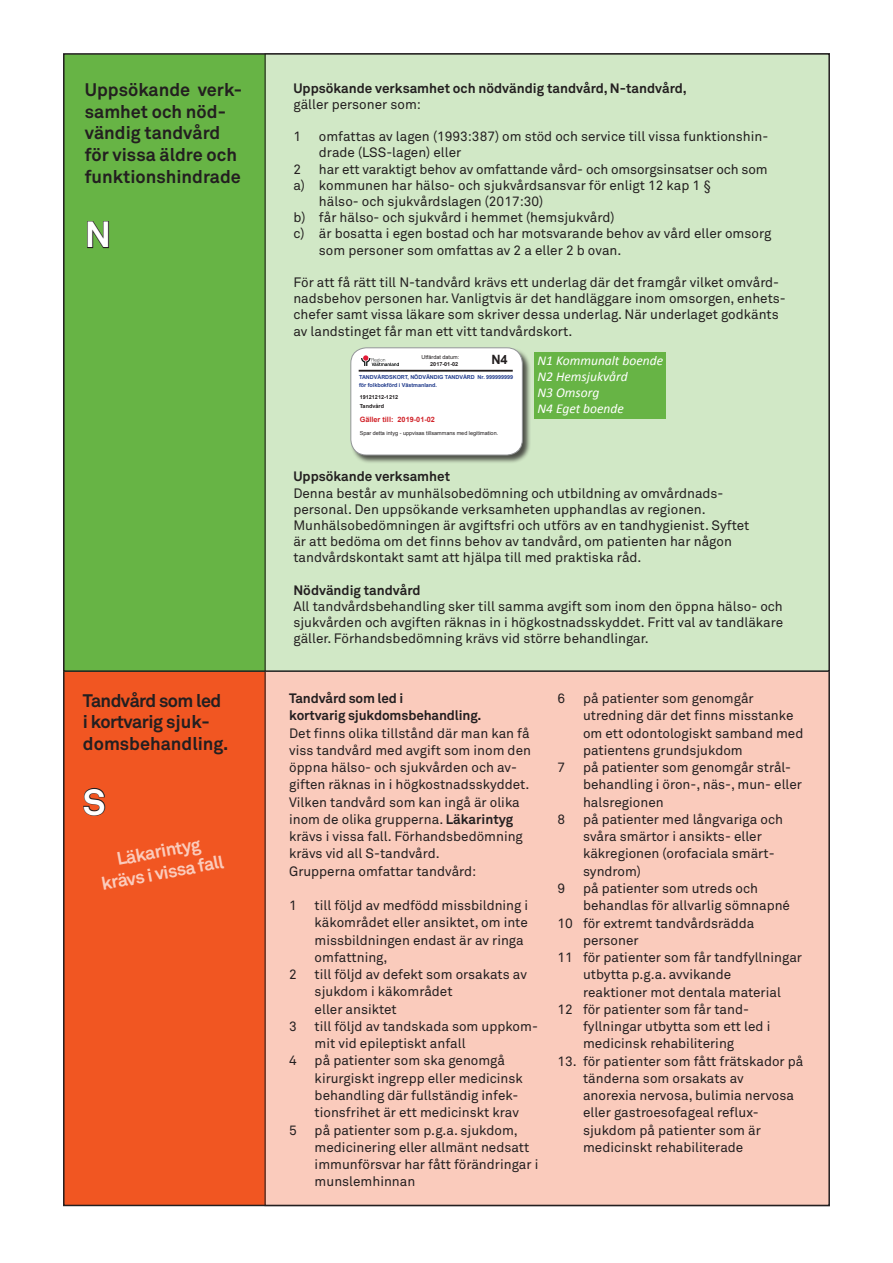
<style>
.page{position:relative;width:893px;height:1263px;background:#fff}
.page>*{position:absolute;margin:0;border:0;box-sizing:border-box;transform-origin:0 0}
.t1{font:700 36px "Akkurat Std";color:#fff}
.t2{font:700 18px/21.6px "Akkurat Std";color:#231f20}
.t3{font:700 18px/21.6px "Akkurat Std";letter-spacing:-.03em;color:#231f20}
.t4{font:700 18px/21.6px "Akkurat Std";color:#fff;text-align:center}
.t5{font:13.5px/17.2px "Akkurat Std";color:#231f20}
.t6{font:700 13.5px/17.2px "Akkurat Std";color:#231f20}
.t7{font:italic 13.5px/16.2px "Calibri";color:#fff}
.t8{font:700 12.75px "Arial";color:#231f20}
.t9{font:700 7.35px "Arial";color:#d1232a}
.t10{font:700 5.55px/7.5px "Arial";letter-spacing:-.01em;color:#253f8e}
.t11{font:5.55px "Arial";color:#231f20}
.t12{font:700 5.55px/9.1px "Arial";color:#231f20}
.s1{font-weight:700}
</style>
<div class="page">
<div style="left:64px;top:671px;width:765px;height:534px;background:#f15622"></div>
<div style="left:265px;top:671px;width:564px;height:534px;background:#facbbc"></div>
<svg style="left:83px;top:787px;width:23px;height:29px"></svg>
<div style="left:64px;top:54px;width:765px;height:617px;background:#67b445"></div>
<div style="left:265px;top:54px;width:564px;height:617px;background:#d1e8c6"></div>
<div style="left:264px;top:53px;width:566px;height:619px;border:2px solid #231f20"></div>
<svg style="left:87px;top:221px;width:22px;height:28px"></svg>
<div style="left:350px;top:347px;width:181px;height:117px;background:#231f20;opacity:.75"></div>
<div style="left:351px;top:348px;width:171px;height:107px;background:#fff;border-radius:16px"></div>
<div style="left:351px;top:348px;width:172px;height:107px;border:1px solid #939598;border-radius:16px"></div>
<svg style="left:361px;top:355px;width:38px;height:11px"></svg>
<hr style="left:359px;top:370px;width:154px;height:2px;background:#231f20">
<div style="left:534px;top:352px;width:132px;height:66px;background:#67b445"></div>
<h2 class="t2" style="left:85px;top:79px;width:159px">Uppsökande verk&shy;samhet och nöd&shy;vändig tandvård för vissa äldre och funktionshindrade</h2>
<h1 class="t1" style="left:85px;top:212px;width:28px">N</h1>
<h2 class="t3" style="left:83px;top:689px;width:147px">Tandvård som led i kortvarig sjuk&shy;domsbehandling.</h2>
<h1 class="t1" style="left:83px;top:780px;width:24px">S</h1>
<h2 class="t4" style="left:96px;top:851px;width:126px;rotate:-10deg">Läkarintyg krävs i vissa fall</h2>
<p class="t6" style="left:293px;top:79px;width:395px">Uppsökande verksamhet och nödvändig tandvård, N-tandvård,</p>
<p class="t5" style="left:293px;top:96px;width:129px">gäller personer som:</p>
<p class="t5" style="left:293px;top:128px;width:9px">1</p>
<p class="t5" style="left:319px;top:128px;width:451px;line-height:16.2px">omfattas av lagen (1993:387) om stöd och service till vissa funktionshin&shy;drade (LSS-lagen) eller</p>
<p class="t5" style="left:293px;top:160px;width:9px">2</p>
<p class="t5" style="left:319px;top:160px;width:450px">har ett varaktigt behov av omfattande vård- och omsorgsinsatser och som</p>
<p class="t5" style="left:293px;top:177px;width:419px">a) kommunen har hälso- och sjukvårdsansvar för enligt 12 kap 1 §</p>
<p class="t5" style="left:319px;top:193px;width:226px">hälso- och sjukvårdslagen (2017:30)</p>
<p class="t5" style="left:293px;top:209px;width:323px">b) får hälso- och sjukvård i hemmet (hemsjukvård)</p>
<p class="t5" style="left:293px;top:225px;width:479px">c) är bosatta i egen bostad och har motsvarande behov av vård eller omsorg</p>
<p class="t5" style="left:319px;top:241px;width:304px">som personer som omfattas av 2 a eller 2 b ovan.</p>
<p class="t5" style="left:293px;top:274px;width:494px;line-height:16.2px">För att få rätt till N-tandvård krävs ett underlag där det framgår vilket omvård&shy;nadsbehov personen har. Vanligtvis är det handläggare inom omsorgen, enhets&shy;chefer samt vissa läkare som skriver dessa underlag. När underlaget godkänts av landstinget får man ett vitt tandvårdskort.</p>
<p class="t11" style="left:421px;top:354px;width:39px">Utfärdat datum:</p>
<p class="t12" style="left:430px;top:360px;width:30px">2017-01-02</p>
<p class="t8" style="left:491px;top:351px;width:18px">N4</p>
<p class="t10" style="left:359px;top:374px;width:156px">TANDVÅRDSKORT, NÖDVÄNDIG TANDVÅRD Nr. 999999999 för folkbokförd i Västmanland.</p>
<p class="t12" style="left:360px;top:393px;width:40px">19121212-1212<br>Tandvård</p>
<p class="t11" style="left:360px;top:430px;width:140px">Spar detta intyg - uppvisas tillsammans med legitimation.</p>
<p class="t9" style="left:360px;top:415px;width:77px">Gäller till: 2019-01-02</p>
<p class="t7" style="left:537px;top:351px;width:127px">N1 Kommunalt boende<br>N2 Hemsjukvård<br>N3 Omsorg<br>N4 Eget boende</p>
<p class="t6" style="left:293px;top:468px;width:158px">Uppsökande verksamhet</p>
<p class="t5" style="left:293px;top:485px;width:457px;line-height:16.2px">Denna består av munhälsobedömning och utbildning av omvårdnads&shy;personal. Den uppsökande verksamheten upphandlas av regionen.<br>Munhälsobedömningen är avgiftsfri och utförs av en tandhygienist. Syftet är att bedöma om det finns behov av tandvård, om patienten har någon tandvårdskontakt samt att hjälpa till med praktiska råd.</p>
<p class="t6" style="left:293px;top:581px;width:129px">Nödvändig tandvård</p>
<p class="t5" style="left:293px;top:598px;width:491px;line-height:16.2px;text-align:justify">All tandvårdsbehandling sker till samma avgift som inom den öppna hälso- och sjukvården och avgiften räknas in i högkostnadsskyddet. Fritt val av tandläkare gäller. Förhandsbedömning krävs vid större behandlingar.</p>
<p class="t6" style="left:289px;top:690px;width:194px">Tandvård som led i<br>kortvarig sjukdomsbehandling.</p>
<p class="t5" style="left:289px;top:724px;width:243px">Det finns olika tillstånd där man kan få viss tandvård med avgift som inom den öppna hälso- och sjukvården och av&shy;giften räknas in i högkostnadsskyddet.<br>Vilken tandvård som kan ingå är olika inom de olika grupperna. <span class="s1">Läkarintyg </span>krävs i vissa fall. Förhandsbedömning krävs vid all S-tandvård.<br>Grupperna omfattar tandvård:</p>
<p class="t5" style="left:289px;top:897px;width:9px">1</p>
<p class="t5" style="left:315px;top:897px;width:215px">till följd av medfödd missbildning i käkområdet eller ansiktet, om inte missbildningen endast är av ringa omfattning,</p>
<p class="t5" style="left:289px;top:966px;width:9px">2</p>
<p class="t5" style="left:315px;top:966px;width:214px">till följd av defekt som orsakats av sjukdom i käkområdet<br>eller ansiktet</p>
<p class="t5" style="left:289px;top:1018px;width:9px">3</p>
<p class="t5" style="left:315px;top:1018px;width:225px">till följd av tandskada som uppkom&shy;mit vid epileptiskt anfall</p>
<p class="t5" style="left:289px;top:1052px;width:9px">4</p>
<p class="t5" style="left:315px;top:1052px;width:210px">på patienter som ska genomgå kirurgiskt ingrepp eller medicinsk behandling där fullständig infek&shy;tionsfrihet är ett medicinskt krav</p>
<p class="t5" style="left:289px;top:1121px;width:9px">5</p>
<p class="t5" style="left:315px;top:1121px;width:225px">på patienter som p.g.a. sjukdom, medicinering eller allmänt nedsatt immunförsvar har fått förändringar i munslemhinnan</p>
<p class="t5" style="left:558px;top:690px;width:9px">6</p>
<p class="t5" style="left:583px;top:690px;width:222px">på patienter som genomgår utredning där det finns misstanke om ett odontologiskt samband med patientens grundsjukdom</p>
<p class="t5" style="left:558px;top:759px;width:9px">7</p>
<p class="t5" style="left:583px;top:759px;width:221px">på patienter som genomgår strål&shy;behandling i öron-, näs-, mun- eller halsregionen</p>
<p class="t5" style="left:558px;top:811px;width:9px">8</p>
<p class="t5" style="left:583px;top:811px;width:201px">på patienter med långvariga och svåra smärtor i ansikts- eller käkregionen (orofaciala smärt&shy;syndrom)</p>
<p class="t5" style="left:558px;top:880px;width:9px">9</p>
<p class="t5" style="left:583px;top:880px;width:176px">på patienter som utreds och</p>
<p class="t5" style="left:583px;top:897px;width:208px">behandlas för allvarlig sömnapné</p>
<p class="t5" style="left:558px;top:914px;width:198px">10 för extremt tandvårdsrädda</p>
<p class="t5" style="left:583px;top:931px;width:57px">personer</p>
<p class="t5" style="left:558px;top:949px;width:246px">11 för patienter som får tandfyllningar</p>
<p class="t5" style="left:583px;top:966px;width:150px">utbytta p.g.a. avvikande</p>
<p class="t5" style="left:583px;top:983px;width:199px">reaktioner mot dentala material</p>
<p class="t5" style="left:558px;top:1000px;width:193px">12 för patienter som får tand-</p>
<p class="t5" style="left:583px;top:1018px;width:189px">fyllningar utbytta som ett led i</p>
<p class="t5" style="left:583px;top:1035px;width:153px">medicinsk rehabilitering</p>
<p class="t5" style="left:583px;top:1052px;width:222px;text-indent:-26px">13. för patienter som fått frätskador på tänderna som orsakats av<br>anorexia nervosa, bulimia nervosa eller gastroesofageal reflux&shy;sjukdom på patienter som är medicinskt rehabiliterade</p>
</div>
